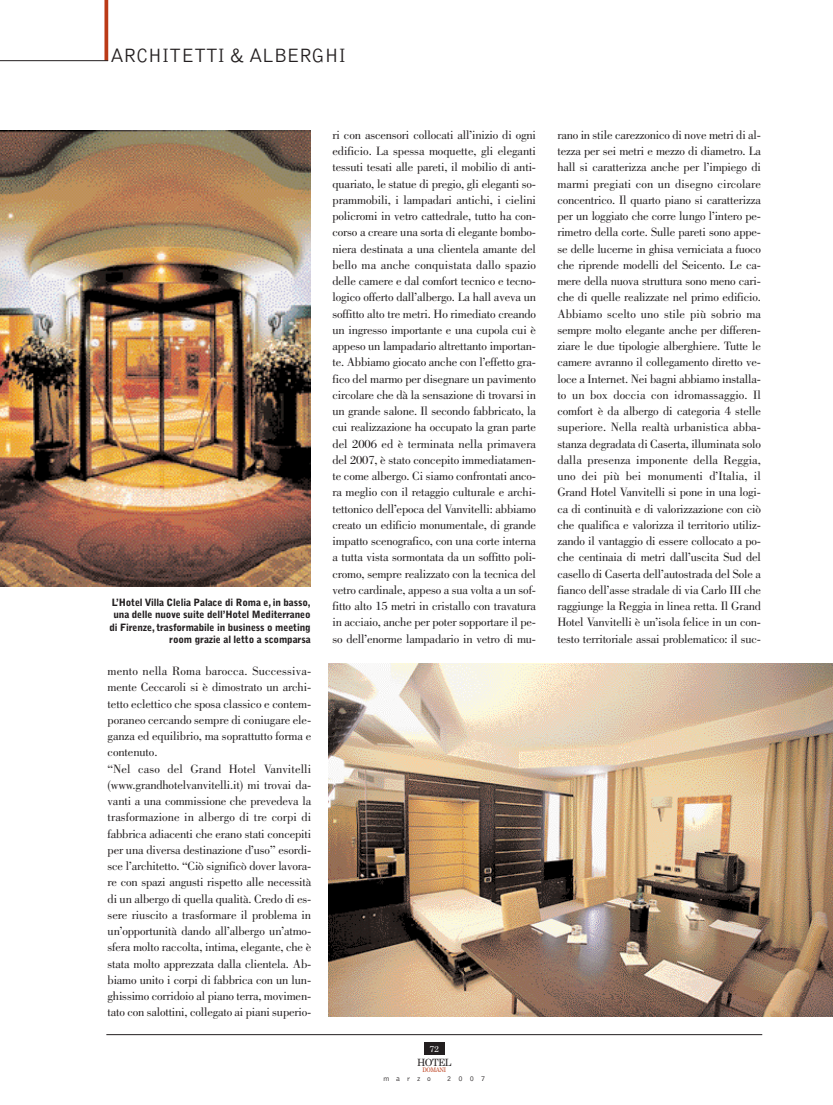
<style>
.page{position:relative;width:833px;height:1105px;background:#fff}
.page>*{position:absolute;margin:0;border:0;box-sizing:border-box;transform-origin:0 0}
.t1{font:300 20px "Bell Gothic";letter-spacing:-.02em;color:#231f20}
.t2{font:12.5px/16.2px "Bodoni";letter-spacing:-.015em;color:#231f20;text-align:justify}
.t3{font:900 10px/12.5px "Bell Gothic";letter-spacing:-.01em;color:#231f20;text-align:right}
.t4{font:10px "Century Schoolbook";letter-spacing:-.055em;color:#231f20}
.t5{font:8.75px "Century Schoolbook";color:#fff}
.t6{font:300 7.5px "Bell Gothic";letter-spacing:.945em;color:#231f20}
.t7{font:6.25px "Century Schoolbook";letter-spacing:-.045em;color:#bb3a17;scale:.9 1}
</style>
<div class="page">
<div style="left:424px;top:1043px;width:20px;height:12px;background:#231f20"></div>
<svg style="left:104px;top:0;width:4px;height:60px"></svg>
<hr style="left:106px;top:1034px;width:656px;height:1px;background:#231f20">
<hr style="left:0;top:60px;width:108px;height:1px;background:#231f20">
<img style="left:0;top:130px;width:310px;height:457px">
<img style="left:328px;top:664px;width:504px;height:352px">
<h1 class="t1" style="left:110px;top:48px;width:237px">ARCHITETTI &amp; ALBERGHI</h1>
<p class="t3" style="left:109px;top:597px;width:203px">L’Hotel Villa Clelia Palace di Roma e, in basso, una delle nuove suite dell’Hotel Mediterraneo di Firenze, trasformabile in business o meeting room grazie al letto a scomparsa</p>
<p class="t2" style="left:108px;top:664px;width:205px;text-align:left">mento nella Roma barocca. Successiva&shy;mente Ceccaroli si è dimostrato un archi&shy;tetto eclettico che sposa classico e contem&shy;poraneo cercando sempre di coniugare ele&shy;ganza ed equilibrio, ma soprattutto forma e contenuto.<br>“Nel caso del Grand Hotel Vanvitelli (www.grandhotelvanvitelli.it) mi trovai da&shy;vanti a una commissione che prevedeva la trasformazione in albergo di tre corpi di fabbrica adiacenti che erano stati concepiti per una diversa destinazione d’uso” esordi&shy;sce l’architetto. “Ciò significò dover lavora&shy;re con spazi angusti rispetto alle necessità di un albergo di quella qualità. Credo di es&shy;sere riuscito a trasformare il problema in un’opportunità dando all’albergo un’atmo&shy;sfera molto raccolta, intima, elegante, che è stata molto apprezzata dalla clientela. Ab&shy;biamo unito i corpi di fabbrica con un lun&shy;ghissimo corridoio al piano terra, movimen&shy;tato con salottini, collegato ai piani superio-</p>
<p class="t2" style="left:332px;top:128px;width:205px">ri con ascensori collocati all’inizio di ogni edificio. La spessa moquette, gli eleganti tessuti tesati alle pareti, il mobilio di anti&shy;quariato, le statue di pregio, gli eleganti so&shy;prammobili, i lampadari antichi, i cielini policromi in vetro cattedrale, tutto ha con&shy;corso a creare una sorta di elegante bombo&shy;niera destinata a una clientela amante del bello ma anche conquistata dallo spazio delle camere e dal comfort tecnico e tecno&shy;logico offerto dall’albergo. La hall aveva un soffitto alto tre metri. Ho rimediato creando un ingresso importante e una cupola cui è appeso un lampadario altrettanto importan&shy;te. Abbiamo giocato anche con l’effetto gra&shy;fico del marmo per disegnare un pavimento circolare che dà la sensazione di trovarsi in un grande salone. Il secondo fabbricato, la cui realizzazione ha occupato la gran parte del 2006 ed è terminata nella primavera del 2007, è stato concepito immediatamen&shy;te come albergo. Ci siamo confrontati anco&shy;ra meglio con il retaggio culturale e archi&shy;tettonico dell’epoca del Vanvitelli: abbiamo creato un edificio monumentale, di grande impatto scenografico, con una corte interna a tutta vista sormontata da un soffitto poli&shy;cromo, sempre realizzato con la tecnica del vetro cardinale, appeso a sua volta a un sof&shy;fitto alto 15 metri in cristallo con travatura in acciaio, anche per poter sopportare il pe&shy;so dell’enorme lampadario in vetro di mu-</p>
<p class="t2" style="left:557px;top:128px;width:205px">rano in stile carezzonico di nove metri di al&shy;tezza per sei metri e mezzo di diametro. La hall si caratterizza anche per l’impiego di marmi pregiati con un disegno circolare concentrico. Il quarto piano si caratterizza per un loggiato che corre lungo l’intero pe&shy;rimetro della corte. Sulle pareti sono appe&shy;se delle lucerne in ghisa verniciata a fuoco che riprende modelli del Seicento. Le ca&shy;mere della nuova struttura sono meno cari&shy;che di quelle realizzate nel primo edificio.<br>Abbiamo scelto uno stile più sobrio ma sempre molto elegante anche per differen&shy;ziare le due tipologie alberghiere. Tutte le camere avranno il collegamento diretto ve&shy;loce a Internet. Nei bagni abbiamo installa&shy;to un box doccia con idromassaggio. Il comfort è da albergo di categoria 4 stelle superiore. Nella realtà urbanistica abba&shy;stanza degradata di Caserta, illuminata solo dalla presenza imponente della Reggia, uno dei più bei monumenti d’Italia, il Grand Hotel Vanvitelli si pone in una logi&shy;ca di continuità e di valorizzazione con ciò che qualifica e valorizza il territorio utiliz&shy;zando il vantaggio di essere collocato a po&shy;che centinaia di metri dall’uscita Sud del casello di Caserta dell’autostrada del Sole a fianco dell’asse stradale di via Carlo III che raggiunge la Reggia in linea retta. Il Grand Hotel Vanvitelli è un’isola felice in un con&shy;testo territoriale assai problematico: il suc-</p>
<p class="t5" style="left:429px;top:1046px;width:11px">72</p>
<p class="t4" style="left:417px;top:1058px;width:36px">HOTEL</p>
<p class="t7" style="left:422px;top:1067px;width:28px">DOMANI</p>
<p class="t6" style="left:383px;top:1075px;width:49px">marzo</p>
<p class="t6" style="left:447px;top:1075px;width:39px">2007</p>
</div>
